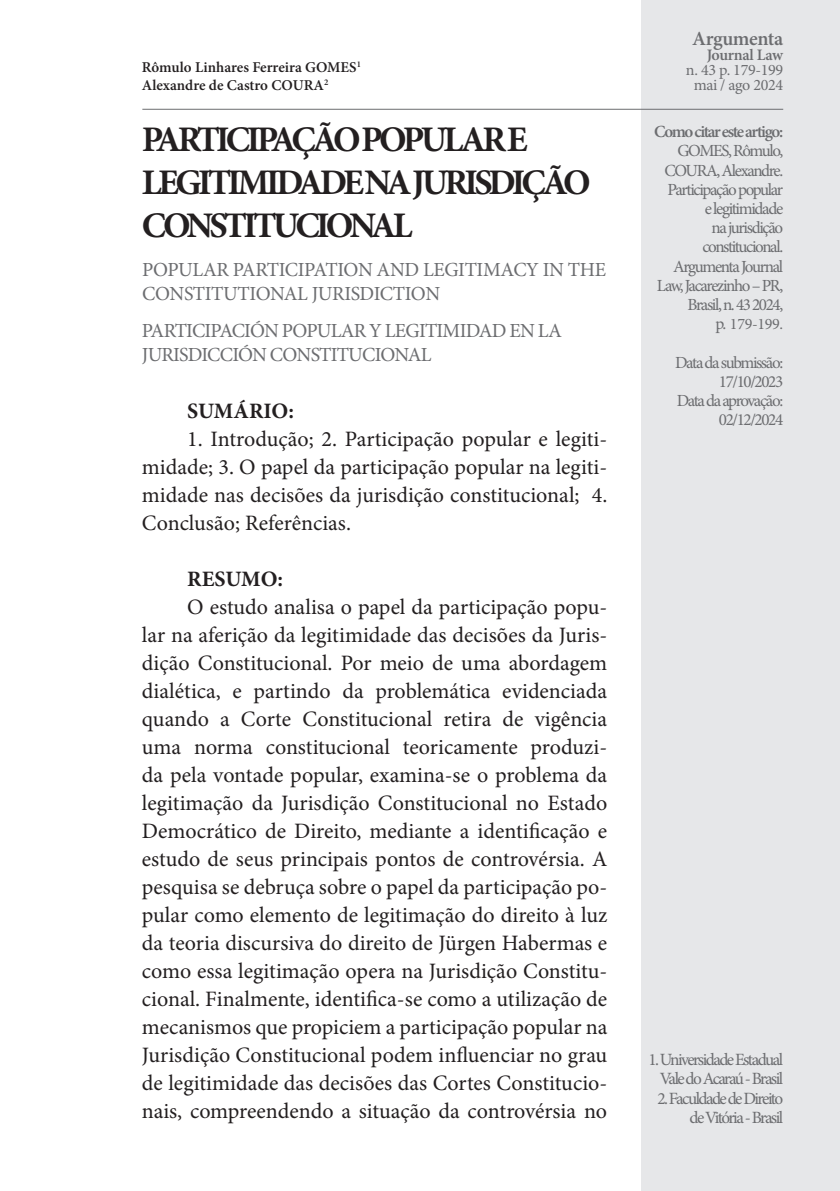
<style>
.page{position:relative;width:840px;height:1191px;background:#fff}
.page>*{position:absolute;margin:0;border:0;box-sizing:border-box;transform-origin:0 0}
.Título_Artigo{font:700 36px/43.2px "Minion Pro";letter-spacing:-.1em;color:#231f20}
.Texto_Artigo{font:22px/28px "Minion Pro";color:#231f20;text-align:justify}
.Texto_Artigo-2{font:700 22px "Minion Pro";letter-spacing:-.005em;color:#231f20}
.Titulo_English{font:20px/24px "Minion Pro";letter-spacing:-.02em;color:#6c6d70}
.Titulo_Espanhol{font:20px/24px "Minion Pro";letter-spacing:-.04em;color:#6c6d70}
.t1{font:600 20px "Minion Pro";letter-spacing:-.02em;color:#6c6d70}
.Autor_descricao{font:17.2px/19.2px "Minion Pro";letter-spacing:-.09em;color:#6c6d70;text-align:right}
.Como_citar_artigo{font:17px/19.2px "Minion Pro";letter-spacing:-.08em;color:#6c6d70;text-align:right}
.Como_citar_artigo-2{font:600 17px "Minion Pro";letter-spacing:-.08em;color:#6c6d70}
.Como_citar_artigo-3{font:16px/15.2px "Minion Pro";letter-spacing:-.02em;color:#6c6d70;text-align:center}
.t2{font:600 16px "Minion Pro";letter-spacing:-.02em;color:#6c6d70}
.Autor{font:600 15px "Minion Pro";color:#231f20}
.s1{font-size:17px}
</style>
<div class="page">
<div style="left:641px;top:0;width:198px;height:1191px;background:#e6e7e9"></div>
<hr style="left:142px;top:109px;width:640px;height:1px;background:#6c6d70">
<p class="Autor" style="left:142px;top:57px;width:220px">Rômulo Linhares Ferreira GOMES<sup>1</sup></p>
<p class="Autor" style="left:142px;top:75px;width:188px">Alexandre de Castro COURA<sup>2</sup></p>
<p class="Título_Artigo" style="left:142px;top:117px;width:450px">PARTICIPAÇÃO POPULAR E<br>LEGITIMIDADE NA JURISDIÇÃO<br>CONSTITUCIONAL</p>
<p class="Titulo_English" style="left:142px;top:258px;width:465px">POPULAR PARTICIPATION AND LEGITIMACY IN THE<br>CONSTITUTIONAL JURISDICTION</p>
<p class="Titulo_Espanhol" style="left:142px;top:319px;width:421px">PARTICIPACIÓN POPULAR Y LEGITIMIDAD EN LA<br>JURISDICCIÓN CONSTITUCIONAL</p>
<p class="Texto_Artigo-2" style="left:187px;top:395px;width:108px">SUMÁRIO:</p>
<p class="Texto_Artigo" style="left:142px;top:424px;width:466px;text-indent:45px">1. Introdução; 2. Participação popular e legiti&shy;midade; 3. O papel da participação popular na legiti&shy;midade nas decisões da jurisdição constitucional; 4.<br>Conclusão; Referências.</p>
<p class="Texto_Artigo-2" style="left:187px;top:563px;width:97px">RESUMO:</p>
<p class="Texto_Artigo" style="left:142px;top:592px;width:466px;text-indent:45px">O estudo analisa o papel da participação popu&shy;lar na aferição da legitimidade das decisões da Juris&shy;dição Constitucional. Por meio de uma abordagem dialética, e partindo da problemática evidenciada quando a Corte Constitucional retira de vigência uma norma constitucional teoricamente produzi&shy;da pela vontade popular, examina-se o problema da legitimação da Jurisdição Constitucional no Estado Democrático de Direito, mediante a identificação e estudo de seus principais pontos de controvérsia. A pesquisa se debruça sobre o papel da participação po&shy;pular como elemento de legitimação do direito à luz da teoria discursiva do direito de Jürgen Habermas e como essa legitimação opera na Jurisdição Constitu&shy;cional. Finalmente, identifica-se como a utilização de mecanismos que propiciem a participação popular na Jurisdição Constitucional podem influenciar no grau de legitimidade das decisões das Cortes Constitucio&shy;nais, compreendendo a situação da controvérsia no</p>
<p class="t1" style="left:691px;top:25px;width:92px">Argumenta</p>
<p class="t2" style="left:706px;top:44px;width:78px">Journal Law</p>
<p class="Como_citar_artigo-3" style="left:685px;top:63px;width:99px">n. 43 p. 179-199 mai / ago 2024</p>
<p class="Como_citar_artigo-2" style="left:653px;top:120px;width:130px">Como citar este artigo:</p>
<p class="Como_citar_artigo" style="left:656px;top:141px;width:128px">GOMES, Rômulo,<br>COURA, Alexandre.<br>Participação popular e legitimidade<br>na jurisdição constitucional.<br>Argumenta Journal<br>Law, Jacarezinho – PR,<br>Brasil, n. 43 2024,</p>
<p class="Como_citar_artigo-3" style="left:715px;top:316px;width:69px"><span class="s1">p.</span> 179-199.</p>
<p class="Como_citar_artigo" style="left:674px;top:353px;width:110px">Data da submissão:</p>
<p class="Como_citar_artigo" style="left:718px;top:372px;width:66px">17/10/2023</p>
<p class="Como_citar_artigo" style="left:676px;top:391px;width:108px">Data da aprovação:</p>
<p class="Como_citar_artigo" style="left:718px;top:410px;width:66px">02/12/2024</p>
<p class="Autor_descricao" style="left:648px;top:1050px;width:136px">1.Universidade Estadual<br>Vale do Acaraú - Brasil</p>
<p class="Autor_descricao" style="left:657px;top:1088px;width:127px">2.Faculdade de Direito de Vitória - Brasil</p>
</div>
